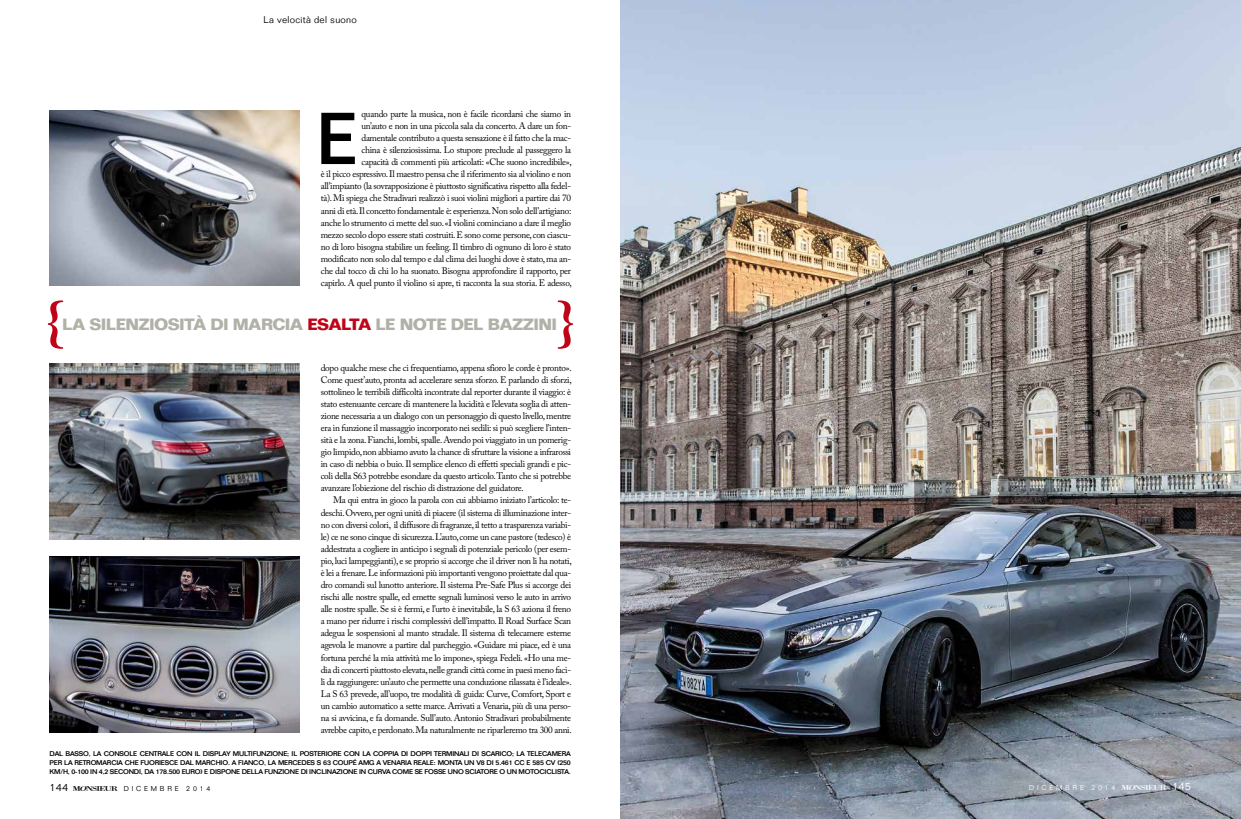
<style>
.page{position:relative;width:1241px;height:819px;background:#fff}
.page>*{position:absolute;margin:0;border:0;box-sizing:border-box;transform-origin:0 0}
.t1{font:500 71.75px "Folio Std";color:#000}
.t2{font:700 52.5px "Adobe Caslon Pro";color:#c00418}
.t3{font:700 16.01px "Folio Std";letter-spacing:-.04em;color:#b2b1a8}
.t4{font:300 9.62px "Folio Std";letter-spacing:.03em;color:#000}
.t5{font:9.45px/12.1px "Adobe Caslon Pro";letter-spacing:-.03em;color:#000;text-align:justify}
.t6{font:300 7px "Folio Std";letter-spacing:.4em;color:#000}
.t7{font:300 7px "Folio Std";letter-spacing:.4em;color:#fff}
.t8{font:500 6.74px/9px "Folio Std";letter-spacing:-.025em;color:#000;text-align:justify;scale:1.05 1}
.s1{color:#c00418}
.s2{font-size:10.5px}
.s3{font-family:"Logo Mons AOG";font-weight:400;font-size:6.12px}
</style>
<div class="page">
<img style="left:620px;top:0;width:620px;height:819px">
<img style="left:50px;top:110px;width:249px;height:176px">
<img style="left:50px;top:363px;width:249px;height:177px">
<img style="left:50px;top:556px;width:249px;height:176px">
<p class="t4" style="left:263px;top:14px;width:95px">La velocità del suono</p>
<p class="t5" style="left:321px;top:107px;width:252px;text-align:right">quando parte la musica, non è facile ricordarsi che siamo in<br>un’auto e non in una piccola sala da concerto. A dare un fon-<br>damentale contributo a questa sensazione è il fatto che la mac-<br>china è silenziosissima. Lo stupore preclude al passeggero la<br>capacità di commenti più articolati: «Che suono incredibile»,<br>è il picco espressivo. Il maestro pensa che il riferimento sia al violino e non all’impianto (la sovrapposizione è piuttosto significativa rispetto alla fedel&shy;tà). Mi spiega che Stradivari realizzò i suoi violini migliori a partire dai 70 anni di età. Il concetto fondamentale è: esperienza. Non solo dell’artigiano: anche lo strumento ci mette del suo. «I violini cominciano a dare il meglio mezzo secolo dopo essere stati costruiti. E sono come persone, con ciascu&shy;no di loro bisogna stabilire un feeling. Il timbro di ognuno di loro è stato modificato non solo dal tempo e dal clima dei luoghi dove è stato, ma an&shy;che dal tocco di chi lo ha suonato. Bisogna approfondire il rapporto, per capirlo. A quel punto il violino si apre, ti racconta la sua storia. E adesso,</p>
<h1 class="t1" style="left:316px;top:96px;width:35px">E</h1>
<h2 class="t2" style="left:46px;top:291px;width:20px">{</h2>
<h2 class="t2" style="left:556px;top:291px;width:20px">}</h2>
<h3 class="t3" style="left:62px;top:314px;width:496px">LA SILENZIOSITÀ DI MARCIA <span class="s1">ESALTA</span> LE NOTE DEL BAZZINI</h3>
<p class="t5" style="left:321px;top:361px;width:252px">dopo qualche mese che ci frequentiamo, appena sfioro le corde è pronto».<br>Come quest’auto, pronta ad accelerare senza sforzo. E parlando di sforzi, sottolineo le terribili difficoltà incontrate dal reporter durante il viaggio: è stato estenuante cercare di mantenere la lucidità e l’elevata soglia di atten&shy;zione necessaria a un dialogo con un personaggio di questo livello, mentre era in funzione il massaggio incorporato nei sedili: si può scegliere l’inten&shy;sità e la zona. Fianchi, lombi, spalle. Avendo poi viaggiato in un pomerig&shy;gio limpido, non abbiamo avuto la chance di sfruttare la visione a infrarossi in caso di nebbia o buio. Il semplice elenco di effetti speciali grandi e pic&shy;coli della S63 potrebbe esondare da questo articolo. Tanto che si potrebbe avanzare l’obiezione del rischio di distrazione del guidatore.</p>
<p class="t5" style="left:321px;top:494px;width:252px;text-indent:12px">Ma qui entra in gioco la parola con cui abbiamo iniziato l’articolo: te&shy;deschi. Ovvero, per ogni unità di piacere (il sistema di illuminazione inter&shy;no con diversi colori, il diffusore di fragranze, il tetto a trasparenza variabi&shy;le) ce ne sono cinque di sicurezza. L’auto, come un cane pastore (tedesco) è addestrata a cogliere in anticipo i segnali di potenziale pericolo (per esem&shy;pio, luci lampeggianti), e se proprio si accorge che il driver non li ha notati, è lei a frenare. Le informazioni più importanti vengono proiettate dal qua&shy;dro comandi sul lunotto anteriore. Il sistema Pre-Safe Plus si accorge dei rischi alle nostre spalle, ed emette segnali luminosi verso le auto in arrivo alle nostre spalle. Se si è fermi, e l’urto è inevitabile, la S 63 aziona il freno a mano per ridurre i rischi complessivi dell’impatto. Il Road Surface Scan adegua le sospensioni al manto stradale. Il sistema di telecamere esterne agevola le manovre a partire dal parcheggio. «Guidare mi piace, ed è una fortuna perché la mia attività me lo impone», spiega Fedeli. «Ho una me&shy;dia di concerti piuttosto elevata, nelle grandi città come in paesi meno faci&shy;li da raggiungere: un’auto che permette una conduzione rilassata è l’ideale».<br>La S 63 prevede, all’uopo, tre modalità di guida: Curve, Comfort, Sport e un cambio automatico a sette marce. Arrivati a Venaria, più di una perso&shy;na si avvicina, e fa domande. Sull’auto. Antonio Stradivari probabilmente avrebbe capito, e perdonato. Ma naturalmente ne riparleremo tra 300 anni.</p>
<p class="t8" style="left:50px;top:748px;width:498px">DAL BASSO, LA CONSOLE CENTRALE CON IL DISPLAY MULTIFUNZIONE; IL POSTERIORE CON LA COPPIA DI DOPPI TERMINALI DI SCARICO; LA TELECAMERA PER LA RETROMARCIA CHE FUORIESCE DAL MARCHIO. A FIANCO, LA MERCEDES S 63 COUPÉ AMG A VENARIA REALE: MONTA UN V8 DI 5.461 CC E 585 CV (250<br>KM/H, 0-100 IN 4,2 SECONDI, DA 178.500 EURO) E DISPONE DELLA FUNZIONE DI INCLINAZIONE IN CURVA COME SE FOSSE UNO SCIATORE O UN MOTOCICLISTA.</p>
<p class="t6" style="left:50px;top:784px;width:162px"><span class="s2">144</span> <span class="s3">M</span> dicembre 2014</p>
<p class="t7" style="left:1028px;top:783px;width:164px">dicembre 2014 <span class="s3">M</span> <span class="s2">145</span></p>
</div>
